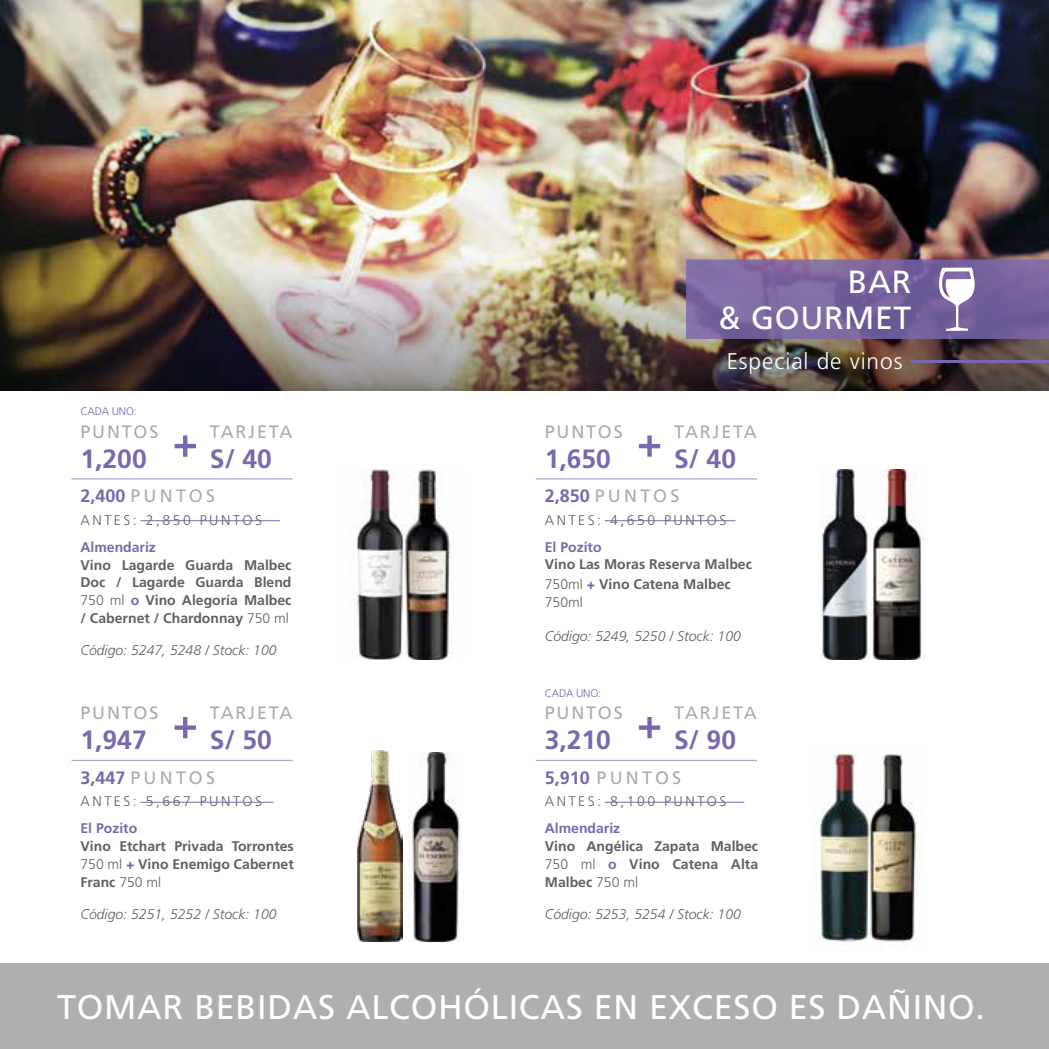
<style>
.page{position:relative;width:1049px;height:1049px;background:#fff}
.page>*{position:absolute;margin:0;border:0;box-sizing:border-box;transform-origin:0 0}
.t1{font:34.2px "Frutiger";letter-spacing:.02em;color:#fff}
.t2{font:32px/36px "Frutiger";letter-spacing:.02em;color:#fff;text-align:right}
.t3{font:700 26.4px "Frutiger";color:#7a68ae}
.t4{font:300 22.6px "Frutiger";letter-spacing:.04em;color:#fff}
.t5{font:18px "Frutiger";letter-spacing:.1em;color:#aaacaf}
.t6{font:700 14px/18px "Frutiger";color:#5f6062;text-align:justify}
.t7{font:italic 300 14px "Frutiger";color:#5f6062}
.t8{font:300 14px "Frutiger";letter-spacing:.18em;color:#5f6062}
.t9{font:700 14px "Frutiger";color:#7a68ae}
.t10{font:300 11px "Frutiger";letter-spacing:-.02em;color:#7a68ae}
.s1{font-weight:700;color:#7a68ae}
.s2{font-weight:300}
.s3{color:#7a68ae}
.s4{font-weight:900;color:#7a68ae}
</style>
<div class="page">
<img style="left:0;top:0;width:1049px;height:390px">
<hr style="left:912px;top:360px;width:137px;height:3px;background:#7a68ae">
<svg style="left:686px;top:259px;width:363px;height:80px;background:#7c69a0"></svg>
<div style="left:0;top:964px;width:1049px;height:85px;background:#adafb0"></div>
<img style="left:352px;top:470px;width:102px;height:189px">
<img style="left:820px;top:469px;width:104px;height:191px">
<img style="left:409px;top:752px;width:53px;height:189px">
<img style="left:813px;top:752px;width:111px;height:190px">
<svg style="left:175px;top:435px;width:21px;height:22px"></svg>
<svg style="left:639px;top:435px;width:21px;height:22px"></svg>
<svg style="left:175px;top:717px;width:21px;height:21px"></svg>
<svg style="left:639px;top:717px;width:21px;height:21px"></svg>
<hr style="left:71px;top:478px;width:222px;height:1px;background:#b1a7d2">
<hr style="left:536px;top:478px;width:221px;height:1px;background:#b1a7d2">
<hr style="left:71px;top:760px;width:222px;height:1px;background:#b1a7d2">
<hr style="left:536px;top:760px;width:221px;height:1px;background:#b1a7d2">
<hr style="left:140px;top:520px;width:140px;height:1px;background:#7a68ae">
<hr style="left:605px;top:520px;width:130px;height:1px;background:#7a68ae">
<hr style="left:140px;top:802px;width:133px;height:1px;background:#7a68ae">
<hr style="left:605px;top:802px;width:139px;height:1px;background:#7a68ae">
<img style="left:358px;top:750px;width:45px;height:191px">
<p class="t10" style="left:81px;top:405px;width:58px">CADA UNO:</p>
<h2 class="t2" style="left:718px;top:264px;width:195px">BAR<br>&amp; GOURMET</h2>
<h3 class="t4" style="left:727px;top:348px;width:177px">Especial de vinos</h3>
<p class="t5" style="left:81px;top:421px;width:79px">PUNTOS</p>
<p class="t5" style="left:545px;top:421px;width:79px">PUNTOS</p>
<p class="t5" style="left:210px;top:421px;width:84px">TARJETA</p>
<p class="t5" style="left:674px;top:421px;width:84px">TARJETA</p>
<h3 class="t3" style="left:81px;top:443px;width:68px">1,200</h3>
<h3 class="t3" style="left:545px;top:443px;width:68px">1,650</h3>
<h3 class="t3" style="left:210px;top:443px;width:63px">S/ 40</h3>
<h3 class="t3" style="left:674px;top:443px;width:63px">S/ 40</h3>
<p class="t5" style="left:81px;top:486px;width:136px"><span class="s1">2,400</span>PUNTOS</p>
<p class="t5" style="left:545px;top:486px;width:136px"><span class="s1">2,850</span>PUNTOS</p>
<p class="t8" style="left:81px;top:512px;width:183px">ANTES: 2,850 PUNTOS</p>
<p class="t8" style="left:545px;top:512px;width:183px">ANTES: 4,650 PUNTOS</p>
<p class="t9" style="left:81px;top:538px;width:77px">Almendariz</p>
<p class="t6" style="left:81px;top:556px;width:212px">Vino Lagarde Guarda Malbec Doc / Lagarde Guarda Blend <span class="s2">750 ml</span> <span class="s3">o</span> Vino Alegoría Malbec / Cabernet / Chardonnay <span class="s2">750 ml</span></p>
<p class="t7" style="left:81px;top:642px;width:198px">Código: 5247, 5248 / Stock: 100</p>
<p class="t9" style="left:545px;top:538px;width:58px">El Pozito</p>
<p class="t6" style="left:545px;top:555px;width:209px;line-height:19.8px">Vino Las Moras Reserva Malbec<br><span class="s2">750ml</span> <span class="s4">+</span> Vino Catena Malbec</p>
<p class="t8" style="left:545px;top:594px;width:40px">750ml</p>
<p class="t7" style="left:545px;top:628px;width:198px">Código: 5249, 5250 / Stock: 100</p>
<p class="t10" style="left:545px;top:687px;width:58px">CADA UNO:</p>
<p class="t5" style="left:81px;top:702px;width:79px">PUNTOS</p>
<p class="t5" style="left:545px;top:702px;width:79px">PUNTOS</p>
<p class="t5" style="left:210px;top:702px;width:84px">TARJETA</p>
<p class="t5" style="left:674px;top:702px;width:84px">TARJETA</p>
<h3 class="t3" style="left:81px;top:725px;width:68px">1,947</h3>
<h3 class="t3" style="left:545px;top:725px;width:68px">3,210</h3>
<h3 class="t3" style="left:210px;top:725px;width:63px">S/ 50</h3>
<h3 class="t3" style="left:674px;top:725px;width:63px">S/ 90</h3>
<p class="t5" style="left:81px;top:767px;width:136px"><span class="s1">3,447</span> PUNTOS</p>
<p class="t5" style="left:545px;top:767px;width:138px"><span class="s1">5,910</span> PUNTOS</p>
<p class="t8" style="left:81px;top:793px;width:183px">ANTES: 5,667 PUNTOS</p>
<p class="t8" style="left:545px;top:793px;width:183px">ANTES: 8,100 PUNTOS</p>
<p class="t9" style="left:81px;top:820px;width:58px">El Pozito</p>
<p class="t6" style="left:81px;top:837px;width:215px">Vino Etchart Privada Torrontes <span class="s2">750 ml</span> <span class="s4">+</span> Vino Enemigo Cabernet Franc <span class="s2">750 ml</span></p>
<p class="t7" style="left:81px;top:906px;width:198px">Código: 5251, 5252 / Stock: 100</p>
<p class="t9" style="left:545px;top:820px;width:77px">Almendariz</p>
<p class="t6" style="left:545px;top:837px;width:215px">Vino Angélica Zapata Malbec <span class="s2">750 ml</span> <span class="s3">o</span> Vino Catena Alta Malbec <span class="s2">750 ml</span></p>
<p class="t7" style="left:545px;top:906px;width:198px">Código: 5253, 5254 / Stock: 100</p>
<h1 class="t1" style="left:57px;top:987px;width:929px">TOMAR BEBIDAS ALCOHÓLICAS EN EXCESO ES DAÑINO.</h1>
</div>
